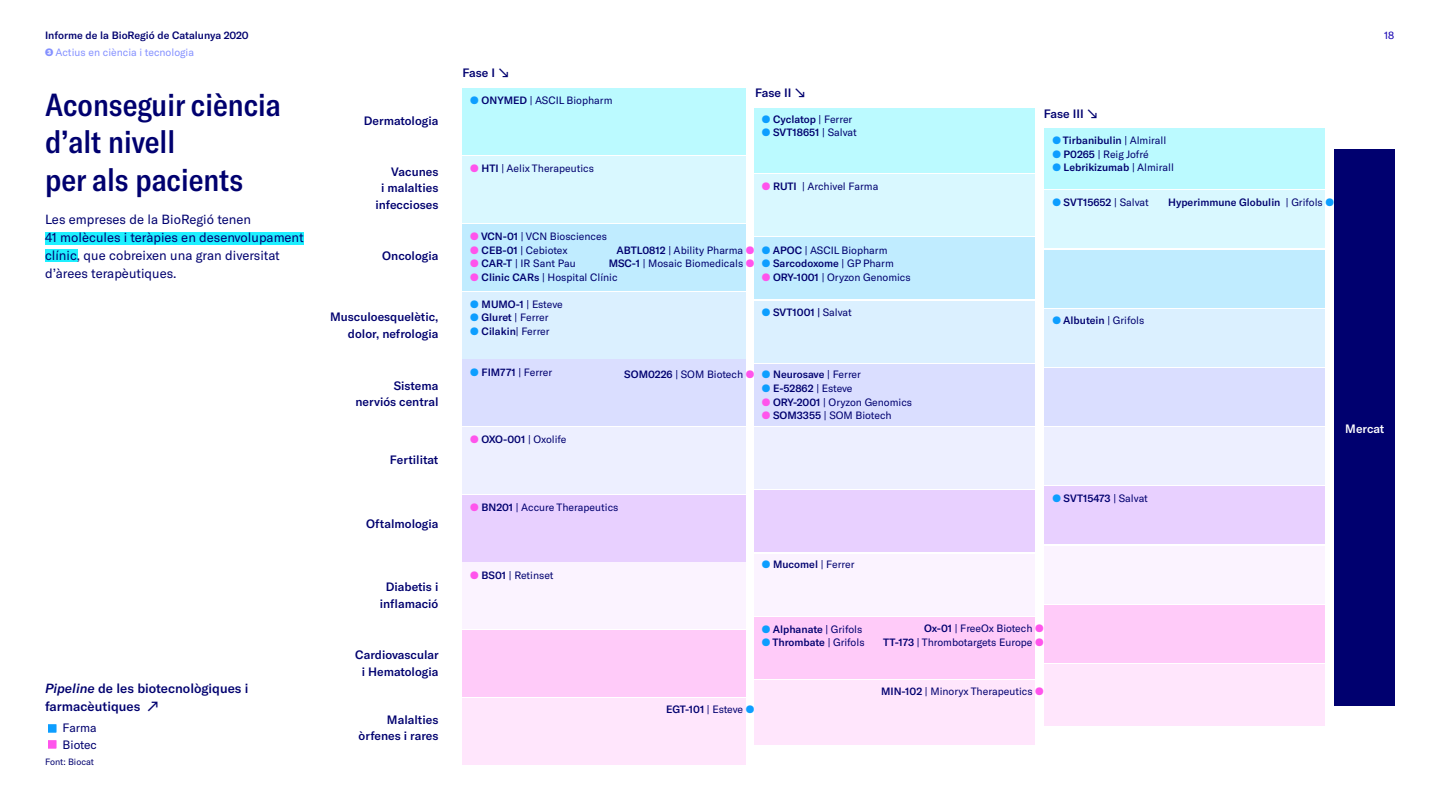
<style>
.page{position:relative;width:1440px;height:810px;background:#fff}
.page>*{position:absolute;margin:0;border:0;box-sizing:border-box;transform-origin:0 0}
.t1{font:500 condensed 31.5px/37.8px "GT America";color:#00006f}
.t2{font:13.12px/18px "GT America";color:#00006f}
.t3{font:500 13.12px/18px "GT America";color:#00006f}
.t4{font:500 12px/16.5px "GT America";color:#00006f;text-align:right}
.t5{font:12px/16.5px "GT America";color:#00006f}
.t6{font:500 12px "GT America";color:#fff}
.t7{font:10.5px/13.5px "GT America";color:#00006f;text-align:right}
.t8{font:500 10.5px "GT America";color:#00006f}
.t9{font:10.5px "GT America";color:#8591ff}
.t10{font:10.5px "GT America";color:#1400b1}
.t11{font:9px "GT America";letter-spacing:-.005em;color:#00006f}
.s1{font-weight:900}
.s2{font-style:italic}
.s3{font-weight:500;color:#0d9eff}
.s4{font-weight:500}
.s5{font-weight:500;color:#ff54ec}
.s6{color:#0d9eff}
.s7{font-weight:400}
</style>
<div class="page">
<div style="left:1335px;top:149px;width:60px;height:556px;background:#00006f"></div>
<div style="left:754px;top:109px;width:281px;height:64px;background:#bbfaff"></div>
<div style="left:754px;top:238px;width:281px;height:61px;background:#c0ecff"></div>
<div style="left:754px;top:174px;width:281px;height:62px;background:#d9f8ff"></div>
<div style="left:754px;top:617px;width:281px;height:62px;background:#ffcbf9"></div>
<div style="left:754px;top:301px;width:281px;height:61px;background:#dbf0ff"></div>
<div style="left:754px;top:491px;width:281px;height:61px;background:#e8d0ff"></div>
<div style="left:754px;top:364px;width:281px;height:62px;background:#dadeff"></div>
<div style="left:754px;top:427px;width:281px;height:62px;background:#edefff"></div>
<div style="left:754px;top:554px;width:281px;height:62px;background:#fbf3ff"></div>
<div style="left:754px;top:680px;width:281px;height:65px;background:#ffe6fc"></div>
<div style="left:463px;top:427px;width:283px;height:67px;background:#edefff"></div>
<div style="left:463px;top:157px;width:283px;height:66px;background:#d9f8ff"></div>
<div style="left:463px;top:292px;width:283px;height:66px;background:#dbf0ff"></div>
<div style="left:463px;top:360px;width:283px;height:66px;background:#dadeff"></div>
<div style="left:463px;top:224px;width:283px;height:67px;background:#c0ecff"></div>
<div style="left:463px;top:495px;width:283px;height:66px;background:#e8d0ff"></div>
<div style="left:463px;top:698px;width:283px;height:67px;background:#ffe6fc"></div>
<div style="left:463px;top:88px;width:283px;height:67px;background:#bbfaff"></div>
<div style="left:463px;top:563px;width:283px;height:66px;background:#fbf3ff"></div>
<div style="left:463px;top:630px;width:283px;height:67px;background:#ffcbf9"></div>
<div style="left:1044px;top:129px;width:281px;height:60px;background:#bbfaff"></div>
<div style="left:1044px;top:250px;width:281px;height:57px;background:#c0ecff"></div>
<div style="left:1044px;top:309px;width:281px;height:57px;background:#dbf0ff"></div>
<div style="left:1044px;top:191px;width:281px;height:57px;background:#d9f8ff"></div>
<div style="left:1044px;top:664px;width:281px;height:61px;background:#ffe6fc"></div>
<div style="left:1044px;top:368px;width:281px;height:58px;background:#dadeff"></div>
<div style="left:1044px;top:427px;width:281px;height:58px;background:#edefff"></div>
<div style="left:1044px;top:487px;width:281px;height:57px;background:#e8d0ff"></div>
<div style="left:1044px;top:605px;width:281px;height:57px;background:#ffcbf9"></div>
<div style="left:1044px;top:546px;width:281px;height:57px;background:#fbf3ff"></div>
<svg style="left:48px;top:724px;width:9px;height:25px"></svg>
<div style="left:45px;top:232px;width:259px;height:12px;background:#1ef0ff"></div>
<div style="left:45px;top:250px;width:32px;height:12px;background:#1ef0ff"></div>
<p class="t8" style="left:45px;top:29px;width:205px">Informe de la BioRegió de Catalunya 2020</p>
<p class="t10" style="left:1384px;top:29px;width:12px">18</p>
<p class="t9" style="left:45px;top:46px;width:151px"><span class="s1">❸</span> Actius en ciència i tecnologia</p>
<h1 class="t1" style="left:45px;top:85px;width:237px">Aconseguir ciència d’alt nivell<br>per als pacients</h1>
<p class="t2" style="left:45px;top:211px;width:260px">Les empreses de la BioRegió tenen<br>41 molècules i teràpies en desenvolupament clínic, que cobreixen una gran diversitat d’àrees terapèutiques.</p>
<p class="t3" style="left:45px;top:679px;width:205px"><span class="s2">Pipeline</span> de les biotecnològiques i farmacèutiques ↗</p>
<p class="t5" style="left:63px;top:720px;width:36px">Farma<br>Biotec</p>
<p class="t11" style="left:45px;top:757px;width:50px">Font: Biocat</p>
<p class="t4" style="left:364px;top:113px;width:76px">Dermatologia</p>
<p class="t4" style="left:375px;top:163px;width:64px">Vacunes<br>i malalties infeccioses</p>
<p class="t4" style="left:382px;top:247px;width:58px">Oncologia</p>
<p class="t4" style="left:330px;top:309px;width:110px">Musculoesquelètic, dolor, nefrologia</p>
<p class="t4" style="left:355px;top:377px;width:85px">Sistema nerviós central</p>
<p class="t4" style="left:390px;top:452px;width:50px">Fertilitat</p>
<p class="t4" style="left:366px;top:516px;width:74px">Oftalmologia</p>
<p class="t4" style="left:380px;top:579px;width:60px;text-align:center">Diabetis i inflamació</p>
<p class="t4" style="left:355px;top:647px;width:85px;text-align:center">Cardiovascular i Hematologia</p>
<p class="t4" style="left:359px;top:711px;width:81px">Malalties òrfenes i rares</p>
<p class="t4" style="left:462px;top:65px;width:48px">Fase I ↘</p>
<p class="t7" style="left:470px;top:94px;width:144px"><span class="s3">○</span> <span class="s4">ONYMED</span> | ASCIL Biopharm</p>
<p class="t7" style="left:470px;top:162px;width:125px"><span class="s5">○</span> <span class="s4">HTI</span> | Aelix Therapeutics</p>
<p class="t4" style="left:755px;top:84px;width:52px">Fase II ↘</p>
<p class="t8" style="left:762px;top:113px;width:92px"><span class="s6">○</span> Cyclatop <span class="s7">| Ferrer</span></p>
<p class="t8" style="left:762px;top:126px;width:96px"><span class="s6">○</span> SVT18651 <span class="s7">| Salvat</span></p>
<p class="t7" style="left:762px;top:180px;width:118px"><span class="s5">○</span> <span class="s4">RUTI</span> | Archivel Farma</p>
<p class="t7" style="left:470px;top:230px;width:138px"><span class="s5">○</span> <span class="s4">VCN-01</span> | VCN Biosciences</p>
<p class="t7" style="left:470px;top:243px;width:99px"><span class="s5">○</span> <span class="s4">CEB-01</span> | Cebiotex</p>
<p class="t7" style="left:470px;top:257px;width:107px"><span class="s5">○</span> <span class="s4">CAR-T</span> | IR Sant Pau</p>
<p class="t7" style="left:470px;top:270px;width:149px"><span class="s5">○</span> <span class="s4">Clinic CARs</span> | Hospital Clínic</p>
<p class="t7" style="left:470px;top:297px;width:94px"><span class="s3">○</span> <span class="s4">MUMO-1</span> | Esteve</p>
<p class="t7" style="left:470px;top:311px;width:80px"><span class="s3">○</span> <span class="s4">Gluret</span> | Ferrer</p>
<p class="t8" style="left:470px;top:325px;width:81px"><span class="s6">○</span> Cilakin<span class="s7">| Ferrer</span></p>
<p class="t7" style="left:470px;top:365px;width:83px"><span class="s3">○</span> <span class="s4">FIM771</span> | Ferrer</p>
<p class="t7" style="left:616px;top:243px;width:140px"><span class="s4">ABTL0812</span> | Ability Pharma <span class="s5">○</span></p>
<p class="t7" style="left:609px;top:257px;width:147px"><span class="s4">MSC-1</span> | Mosaic Biomedicals <span class="s5">○</span></p>
<p class="t7" style="left:624px;top:368px;width:132px"><span class="s4">SOM0226</span> | SOM Biotech <span class="s5">○</span></p>
<p class="t7" style="left:470px;top:433px;width:98px"><span class="s5">○</span> <span class="s4">OXO-001</span> | Oxolife</p>
<p class="t7" style="left:762px;top:243px;width:127px"><span class="s3">○</span> <span class="s4">APOC</span> | ASCIL Biopharm</p>
<p class="t8" style="left:762px;top:257px;width:133px"><span class="s6">○</span> Sarcodoxome <span class="s7">| GP Pharm</span></p>
<p class="t7" style="left:762px;top:270px;width:150px"><span class="s5">○</span> <span class="s4">ORY-1001</span> | Oryzon Genomics</p>
<p class="t8" style="left:762px;top:306px;width:91px"><span class="s6">○</span> SVT1001 | <span class="s7">Salvat</span></p>
<p class="t8" style="left:762px;top:368px;width:101px"><span class="s6">○</span> Neurosave <span class="s7">| Ferrer</span></p>
<p class="t8" style="left:762px;top:382px;width:92px"><span class="s6">○</span> E-52862 <span class="s7">| Esteve</span></p>
<p class="t7" style="left:762px;top:395px;width:152px"><span class="s5">○</span> <span class="s4">ORY-2001</span> | Oryzon Genomics</p>
<p class="t7" style="left:762px;top:409px;width:131px"><span class="s5">○</span> <span class="s4">SOM3355</span> | SOM Biotech</p>
<p class="t4" style="left:1044px;top:105px;width:56px">Fase III ↘</p>
<p class="t8" style="left:1052px;top:134px;width:116px"><span class="s6">○</span> Tirbanibulin <span class="s7">| Almirall</span></p>
<p class="t7" style="left:1052px;top:147px;width:98px"><span class="s3">○</span> <span class="s4">P0265</span> | Reig Jofré</p>
<p class="t8" style="left:1052px;top:161px;width:123px"><span class="s6">○</span> Lebrikizumab <span class="s7">| Almirall</span></p>
<p class="t8" style="left:1052px;top:196px;width:98px"><span class="s6">○</span> SVT15652 <span class="s7">| Salvat</span></p>
<p class="t8" style="left:1168px;top:196px;width:167px">Hyperimmune Globulin <span class="s7">| Grifols</span> <span class="s6">○</span></p>
<p class="t8" style="left:1052px;top:314px;width:93px"><span class="s6">○</span> Albutein <span class="s7">| Grifols</span></p>
<p class="t6" style="left:1345px;top:421px;width:41px">Mercat</p>
<p class="t7" style="left:470px;top:500px;width:150px"><span class="s5">○</span> <span class="s4">BN201</span> | Accure Therapeutics</p>
<p class="t7" style="left:470px;top:568px;width:85px"><span class="s5">○</span> <span class="s4">BS01</span> | Retinset</p>
<p class="t8" style="left:1052px;top:492px;width:97px"><span class="s6">○</span> SVT15473 <span class="s7">| Salvat</span></p>
<p class="t8" style="left:762px;top:558px;width:94px"><span class="s6">○</span> Mucomel <span class="s7">| Ferrer</span></p>
<p class="t8" style="left:762px;top:622px;width:102px"><span class="s6">○</span> Alphanate <span class="s7">| Grifols</span></p>
<p class="t8" style="left:762px;top:636px;width:104px"><span class="s6">○</span> Thrombate <span class="s7">| Grifols</span></p>
<p class="t8" style="left:666px;top:703px;width:90px">EGT-101 <span class="s7">| Esteve</span> <span class="s6">○</span></p>
<p class="t7" style="left:883px;top:622px;width:162px"><span class="s4">Ox-01</span> | FreeOx Biotech <span class="s5">○<br></span><span class="s4">TT-173</span> | Thrombotargets Europe <span class="s5">○</span></p>
<p class="t7" style="left:881px;top:685px;width:164px"><span class="s4">MIN-102</span> | Minoryx Therapeutics <span class="s5">○</span></p>
</div>
